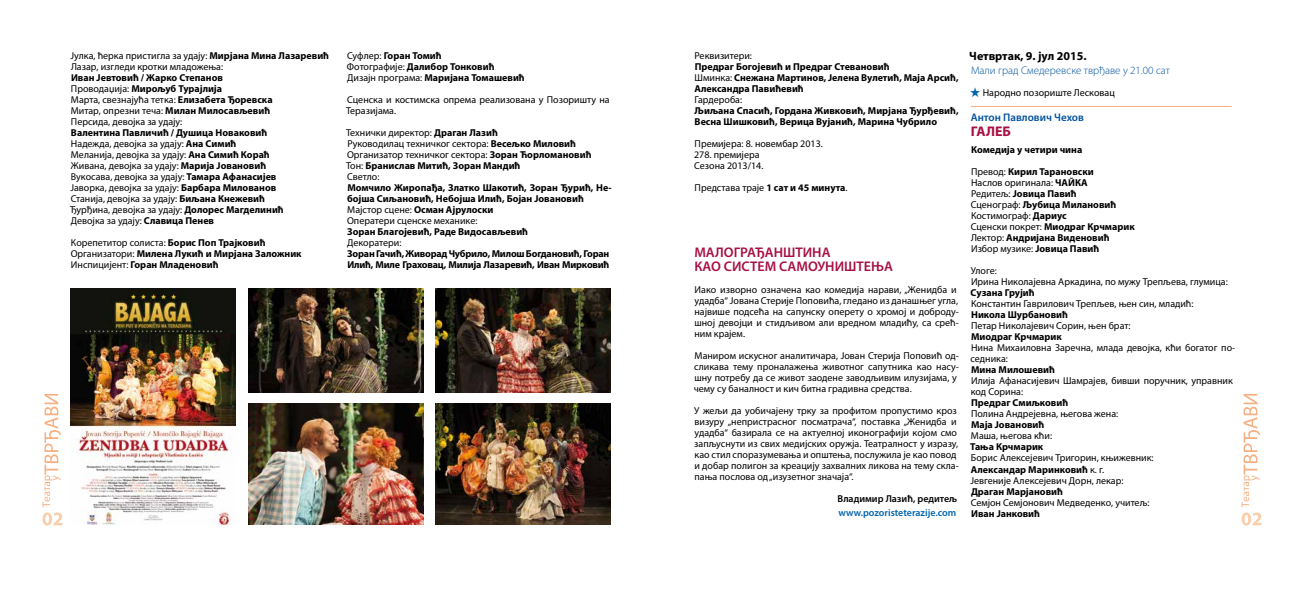
<style>
.page{position:relative;width:1304px;height:596px;background:#fff}
.page>*{position:absolute;margin:0;border:0;box-sizing:border-box;transform-origin:0 0}
.t1{font:600 14px/14px "Myriad Pro";color:#a81043}
.t2{font:700 14px "Myriad Pro";color:#a81043}
.t3{font:700 12px "Myriad Pro";color:#000}
.t4{font:300 11px "Myriad Pro";color:#00519e}
.t5{font:600 11px "Myriad Pro";color:#00519e}
.t6{font:10px/11px "Myriad Pro";color:#000}
.t7{font:700 10px/11px "Myriad Pro";color:#000}
.t8{font:700 10px/11px "Myriad Pro";letter-spacing:-.02em;color:#000}
.t9{font:600 10px "Myriad Pro";color:#0064ad}
.t10{font:600 10px "Myriad Pro";color:#000}
.s1{font-weight:700}
.s2{font-weight:400}
.s3{font-family:"Menlo";font-size:18px;color:#0064ad}
</style>
<div class="page">
<svg style="left:1242px;top:394px;width:19px;height:131px"></svg>
<svg style="left:43px;top:394px;width:19px;height:131px"></svg>
<hr style="left:971px;top:106px;width:261px;height:1px;background:#f6af81">
<img style="left:71px;top:288px;width:165px;height:236px">
<img style="left:248px;top:288px;width:175px;height:104px">
<img style="left:248px;top:403px;width:175px;height:121px">
<img style="left:436px;top:403px;width:174px;height:121px">
<img style="left:436px;top:288px;width:174px;height:104px">
<p class="t6" style="left:70px;top:50px;width:260px">Јулка, ћерка пристигла за удају: <span class="s1">Мирјана Мина Лазаревић<br></span>Лазар, изгледи кротки младожења:</p>
<p class="t7" style="left:71px;top:71px;width:203px">Иван Јевтовић / Жарко Степанов <span class="s2">Проводаџија:</span> Мирољуб Турајлија<br><span class="s2">Марта, свезнајућа тетка:</span> Елизабета Ђоревска <span class="s2">Митар, опрезни теча:</span> Милан Милосављевић <span class="s2">Персида, девојка за удају:</span></p>
<p class="t6" style="left:70px;top:127px;width:215px"><span class="s1">Валентина Павличић / Душица Новаковић </span>Надежда, девојка за удају: <span class="s1">Ана Симић<br></span>Меланија, девојка за удају: <span class="s1">Ана Симић Кораћ </span>Живана, девојка за удају: <span class="s1">Марија Јовановић </span>Вукосава, девојка за удају: <span class="s1">Тамара Афанасијев </span>Јаворка, девојка за удају: <span class="s1">Барбара Милованов </span>Станија, девојка за удају: <span class="s1">Биљана Кнежевић </span>Ђурђина, девојка за удају: <span class="s1">Долорес Магделинић </span>Девојка за удају: <span class="s1">Славица Пенев</span></p>
<p class="t7" style="left:71px;top:236px;width:232px"><span class="s2">Корепетитор солиста:</span> Борис Поп Трајковић<br><span class="s2">Организатори:</span> Милена Лукић и Мирјана Заложник<br><span class="s2">Инспицијент:</span> Горан Младеновић</p>
<p class="t7" style="left:347px;top:49px;width:179px"><span class="s2">Суфлер:</span> Горан Томић<br><span class="s2">Фотографије:</span> Далибор Тонковић<br><span class="s2">Дизајн програма:</span> Маријана Томашевић</p>
<p class="t6" style="left:346px;top:94px;width:265px">Сценска и костимска опрема реализована у Позоришту на<br>Теразијама.</p>
<p class="t6" style="left:346px;top:127px;width:247px">Технички директор: <span class="s1">Драган Лазић<br></span>Руководилац техничког сектора: <span class="s1">Весељко Миловић </span>Организатор техничког сектора: <span class="s1">Зоран Ћорломановић </span>Тон: <span class="s1">Бранислав Митић, Зоран Мандић<br></span>Светло:</p>
<p class="t7" style="left:347px;top:181px;width:266px">Момчило Жиропађа, Златко Шакотић, Зоран Ђурић, Не&shy;бојша Сиљановић, Небојша Илић, Бојан Јовановић <span class="s2">Мајстор сцене:</span> Осман Ајрулоски<br><span class="s2">Оператери сценске механике:</span></p>
<p class="t7" style="left:347px;top:225px;width:182px">Зоран Благојевић, Раде Видосављевић</p>
<p class="t6" style="left:347px;top:237px;width:56px">Декоратери:</p>
<p class="t8" style="left:347px;top:247px;width:264px">Зоран Гачић, Живорад Чубрило, Милош Богдановић, Горан<br>Илић, Миле Граховац, Милија Лазаревић, Иван Мирковић</p>
<p class="t6" style="left:695px;top:50px;width:59px">Реквизитери:</p>
<p class="t7" style="left:694px;top:60px;width:266px">Предраг Богојевић и Предраг Стевановић<br><span class="s2">Шминка:</span> Снежана Мартинов, Јелена Вулетић, Маја Арсић,<br>Александра Павићевић</p>
<p class="t6" style="left:695px;top:94px;width:49px">Гардероба:</p>
<p class="t7" style="left:695px;top:104px;width:266px">Љиљана Спасић, Гордана Живковић, Мирјана Ђурђевић,<br>Весна Шишковић, Верица Вујанић, Марина Чубрило</p>
<p class="t6" style="left:694px;top:138px;width:130px">Премијера: 8. новембар 2013.<br>278. премијера<br>Сезона 2013/14.</p>
<p class="t6" style="left:695px;top:182px;width:154px">Представа траје <span class="s1">1 сат и 45 минута</span>.</p>
<h1 class="t1" style="left:694px;top:244px;width:200px">МАЛОГРАЂАНШТИНА<br>КАО СИСТЕМ САМОУНИШТЕЊА</h1>
<p class="t6" style="left:694px;top:284px;width:266px">Иако изворно означена као комедија нарави, „Женидба и удадба“ Јована Стерије Поповића, гледано из данашњег угла, највише подсећа на сапунску оперету о хромој и доброду&shy;шној девојци и стидљивом али вредном младићу, са срећ&shy;ним крајем.</p>
<p class="t6" style="left:694px;top:350px;width:267px">Маниром искусног аналитичара, Јован Стерија Поповић од&shy;сликава тему проналажења животног сапутника као насу&shy;шну потребу да се живот заодене заводљивим илузијама, у чему су баналност и кич битна градивна средства.</p>
<p class="t6" style="left:694px;top:405px;width:266px">У жељи да уобичајену трку за профитом пропустимо кроз визуру „непристрасног посматрача“, поставка „Женидба и удадба“ базирала се на актуелној иконографији којом смо запљуснути из свих медијских оружја. Театралност у изразу, као стил споразумевања и општења, послужила је као повод и добар полигон за креацију захвалних ликова на тему скла&shy;пања послова од „изузетног значаја“.</p>
<p class="t10" style="left:838px;top:492px;width:121px">Владимир Лазић, редитељ</p>
<p class="t9" style="left:838px;top:506px;width:119px">www.pozoristeterazije.com</p>
<p class="t3" style="left:969px;top:48px;width:119px">Четвртак, 9. јул 2015.</p>
<p class="t4" style="left:971px;top:64px;width:201px">Mали град Смедеревске тврђаве у 21.00 сат</p>
<p class="t6" style="left:970px;top:87px;width:147px"><span class="s3">★</span> Народно позориште Лесковац</p>
<p class="t5" style="left:971px;top:110px;width:115px">Антон Павлович Чехов</p>
<h1 class="t2" style="left:971px;top:122px;width:42px">ГАЛЕБ</h1>
<p class="t7" style="left:971px;top:144px;width:113px">Комедија у четири чина</p>
<p class="t7" style="left:971px;top:166px;width:165px"><span class="s2">Превод:</span> Кирил Тарановски<br><span class="s2">Наслов оригинала:</span> ЧАЙКА<br><span class="s2">Редитељ:</span> Јовица Павић<br><span class="s2">Сценограф:</span> Љубица Милановић<br><span class="s2">Костимограф:</span> Дариус<br><span class="s2">Сценски покрет:</span> Миодраг Крчмарик<br><span class="s2">Лектор:</span> Андријана Виденовић<br><span class="s2">Избор музике:</span> Јовица Павић</p>
<p class="t6" style="left:971px;top:265px;width:259px">Улоге:<br>Ирина Николајевна Аркадина, по мужу Трепљева, глумица:</p>
<p class="t7" style="left:971px;top:287px;width:66px">Сузана Грујић</p>
<p class="t6" style="left:971px;top:298px;width:224px">Константин Гаврилович Трепљев, њен син, младић:</p>
<p class="t7" style="left:971px;top:309px;width:98px">Никола Шурбановић</p>
<p class="t6" style="left:971px;top:320px;width:161px">Петар Николајевич Сорин, њен брат:</p>
<p class="t7" style="left:971px;top:331px;width:92px">Миодраг Крчмарик</p>
<p class="t6" style="left:970px;top:342px;width:266px">Нина Михаиловна Заречна, млада девојка, кћи богатог по&shy;седника:</p>
<p class="t7" style="left:971px;top:364px;width:85px">Мина Милошевић</p>
<p class="t6" style="left:971px;top:375px;width:264px">Илија Афанасијевич Шамрајев, бивши поручник, управник код Сорина:</p>
<p class="t7" style="left:971px;top:397px;width:99px">Предраг Смиљковић</p>
<p class="t6" style="left:971px;top:408px;width:149px">Полина Андрејевна, његова жена:</p>
<p class="t7" style="left:971px;top:419px;width:75px">Маја Јовановић</p>
<p class="t6" style="left:971px;top:430px;width:83px">Маша, његова кћи:</p>
<p class="t7" style="left:970px;top:441px;width:74px">Тања Крчмарик</p>
<p class="t6" style="left:970px;top:452px;width:185px">Борис Алексејевич Тригорин, књижевник:<br><span class="s1">Александар Маринковић</span> к. г.<br>Јевгеније Алексејевич Дорн, лекар:</p>
<p class="t7" style="left:971px;top:485px;width:93px">Драган Марјановић</p>
<p class="t6" style="left:971px;top:496px;width:180px">Семјон Семјонович Медведенко, учитељ:</p>
<p class="t7" style="left:971px;top:507px;width:70px">Иван Јанковић</p>
</div>
